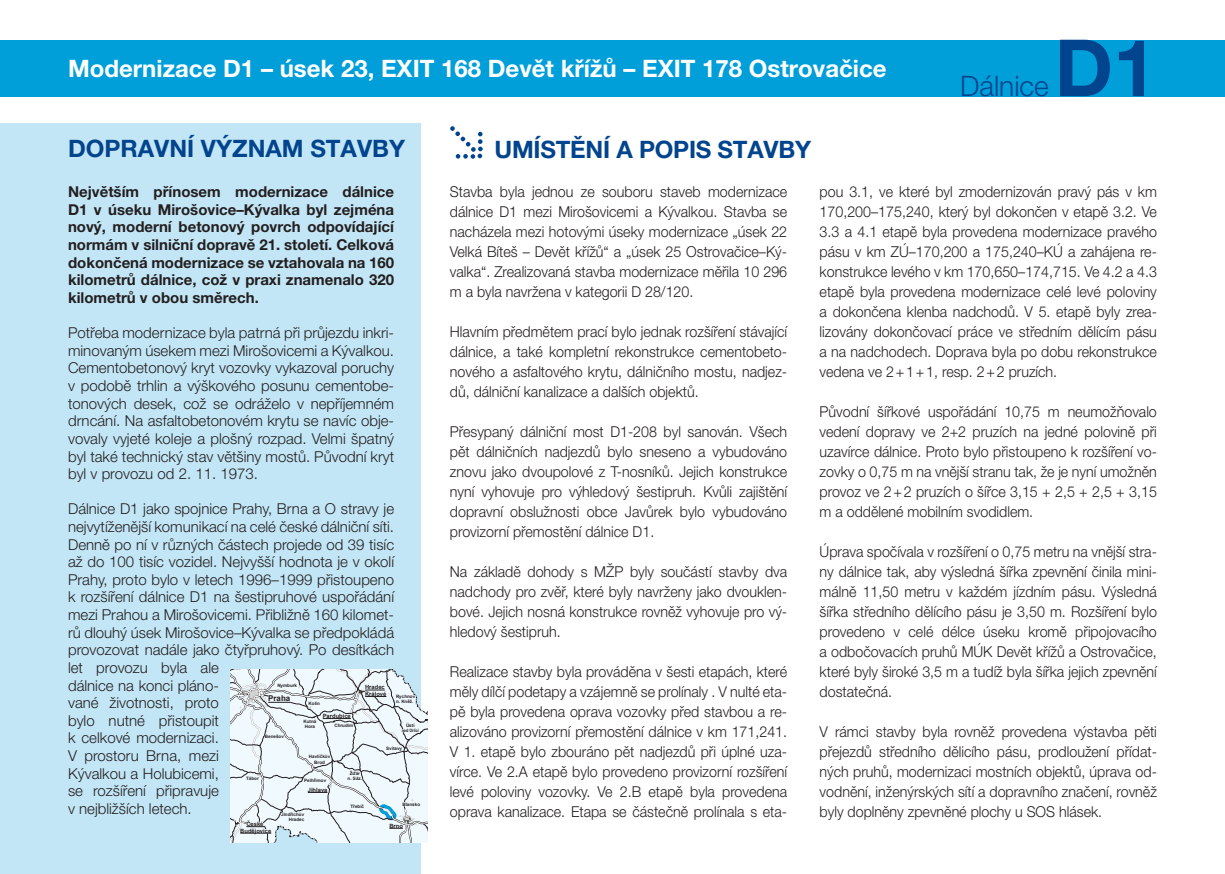
<style>
.page{position:relative;width:1225px;height:874px;background:#fff}
.page>*{position:absolute;margin:0;border:0;box-sizing:border-box;transform-origin:0 0}
.t1{font:700 78.8px "Helvetica Neue LT Pro";color:#02448d}
.t2{font:300 28.2px "Helvetica Neue LT Pro";color:#02448d}
.t3{font:700 24px "Helvetica Neue LT Pro";color:#fff}
.t4{font:700 24px "Helvetica Neue LT Pro";color:#02448d}
.t5{font:300 15px/20px "Helvetica Neue LT Pro";color:#231f20;text-align:justify;scale:.95 1}
.t6{font:300 15px/17.6px "Helvetica Neue LT Pro";color:#231f20;text-align:justify}
.t7{font:700 15px/17.6px "Helvetica Neue LT Pro";color:#231f20;text-align:justify}
.t8{font:700 8px "Arial";color:#231f20}
.t9{font:700 5.8px/6.4px "Arial";color:#231f20}
.t10{font:700 4.6px/5px "Arial";color:#231f20;text-align:center}
.t11{font:700 4.6px/5px "Arial Narrow";color:#231f20;text-align:center}
.s1{font-family:"Arial"}
</style>
<div class="page">
<div style="left:0;top:40px;width:1225px;height:56px;background:#009fda"></div>
<div style="left:0;top:123px;width:421px;height:750px;background:#c3e6f6"></div>
<svg style="left:230px;top:669px;width:198px;height:172px;background:#dee6ea"></svg>
<hr style="left:240px;top:832px;width:31px;height:1px;background:#231f20">
<svg style="left:450px;top:126px;width:33px;height:33px"></svg>
<p class="t3" style="left:68px;top:53px;width:820px">Modernizace D1 – úsek 23, EXIT 168 Devět křížů – EXIT 178 Ostrovačice</p>
<p class="t4" style="left:68px;top:133px;width:338px">DOPRAVNÍ VÝZNAM STAVBY</p>
<p class="t4" style="left:494px;top:135px;width:318px">UMÍSTĚNÍ A POPIS STAVBY</p>
<p class="t2" style="left:960px;top:69px;width:90px">Dálnice</p>
<p class="t1" style="left:1054px;top:19px;width:104px">D1</p>
<p class="t7" style="left:68px;top:183px;width:328px">Největším přínosem modernizace dálnice D1 v úseku Mirošovice–Kývalka byl zejména nový, moderní betonový povrch odpovídající normám v silniční dopravě 21. století. Celková dokončená modernizace se vztahovala na 160 kilometrů dálnice, což v praxi znamenalo 320 kilometrů v obou směrech.</p>
<p class="t6" style="left:68px;top:323px;width:328px">Potřeba modernizace byla patrná při průjezdu inkri&shy;minovaným úsekem mezi Mirošovicemi a Kývalkou.<br>Cementobetonový kryt vozovky vykazoval poruchy v podobě trhlin a výškového posunu cementobe&shy;tonových desek, což se odráželo v nepříjemném drncání. Na asfaltobetonovém krytu se navíc obje&shy;vovaly vyjeté koleje a plošný rozpad. Velmi špatný byl také technický stav většiny mostů. Původní kryt byl v provozu od 2. 11. 1973.</p>
<p class="t6" style="left:68px;top:499px;width:328px;text-align:left">Dálnice D1 jako spojnice Prahy, Brna a O stravy je nejvytíženější komunikací na celé české dálniční síti.<br>Denně po ní v různých částech projede od 39 tisíc až do 100 tisíc vozidel. Nejvyšší hodnota je v okolí Prahy, proto bylo v letech 1996–1999 přistoupeno k rozšíření dálnice D1 na šestipruhové uspořádání mezi Prahou a Mirošovicemi. Přibližně 160 kilomet&shy;rů dlouhý úsek Mirošovice–Kývalka se předpokládá provozovat nadále jako čtyřpruhový. Po desítkách let provozu byla ale<br>dálnice na konci pláno-<br>vané životnosti, proto<br>bylo nutné přistoupit<br>k celkové modernizaci.<br>V prostoru Brna, mezi<br>Kývalkou a Holubicemi,<br>se rozšíření připravuje<br>v nejbližších letech.</p>
<p class="t10" style="left:277px;top:682px;width:21px">Nymburk</p>
<p class="t9" style="left:365px;top:684px;width:23px">Hradec<br>Králové</p>
<p class="t10" style="left:396px;top:693px;width:21px;text-align:left">Rychnov n. Kněž.</p>
<p class="t8" style="left:268px;top:692px;width:24px">Praha</p>
<p class="t10" style="left:309px;top:701px;width:13px">Kolín</p>
<p class="t10" style="left:303px;top:718px;width:14px;text-align:left">Kutná<br>Hora</p>
<p class="t9" style="left:323px;top:712px;width:30px">Pardubice</p>
<p class="t11" style="left:402px;top:722px;width:19px"><span class="s1">Ústí<br></span>nad Orlicí</p>
<p class="t10" style="left:334px;top:722px;width:20px">Chrudim</p>
<p class="t10" style="left:265px;top:733px;width:21px">Benešov</p>
<p class="t10" style="left:386px;top:745px;width:17px">Svitavy</p>
<p class="t10" style="left:309px;top:754px;width:23px">Havlíčkův<br>Brod</p>
<p class="t10" style="left:348px;top:770px;width:16px">Žďár n. Sáz.</p>
<p class="t10" style="left:246px;top:775px;width:14px">Tábor</p>
<p class="t10" style="left:304px;top:777px;width:24px">Pelhřimov</p>
<p class="t9" style="left:308px;top:786px;width:21px">Jihlava</p>
<p class="t10" style="left:402px;top:801px;width:19px">Blansko</p>
<p class="t10" style="left:350px;top:803px;width:15px">Třebíč</p>
<p class="t10" style="left:281px;top:811px;width:25px;text-align:right">Jindřichův<br>Hradec</p>
<p class="t9" style="left:240px;top:820px;width:32px;text-align:center">České<br>Budějovice</p>
<p class="t9" style="left:389px;top:822px;width:15px">Brno</p>
<p class="t5" style="left:450px;top:181px;width:356px">Stavba byla jednou ze souboru staveb modernizace dálnice D1 mezi Mirošovicemi a Kývalkou. Stavba se nacházela mezi hotovými úseky modernizace „úsek 22<br>Velká Bíteš – Devět křížů“ a „úsek 25 Ostrovačice–Ký&shy;valka“. Zrealizovaná stavba modernizace měřila 10 296 m a byla navržena v kategorii D 28/120.</p>
<p class="t5" style="left:450px;top:321px;width:356px">Hlavním předmětem prací bylo jednak rozšíření stávající dálnice, a také kompletní rekonstrukce cementobeto&shy;nového a asfaltového krytu, dálničního mostu, nadjez&shy;dů, dálniční kanalizace a dalších objektů.</p>
<p class="t5" style="left:450px;top:421px;width:356px">Přesypaný dálniční most D1-208 byl sanován. Všech pět dálničních nadjezdů bylo sneseno a vybudováno znovu jako dvoupolové z T-nosníků. Jejich konstrukce nyní vyhovuje pro výhledový šestipruh. Kvůli zajištění dopravní obslužnosti obce Javůrek bylo vybudováno provizorní přemostění dálnice D1.</p>
<p class="t5" style="left:450px;top:561px;width:356px">Na základě dohody s MŽP byly součástí stavby dva nadchody pro zvěř, které byly navrženy jako dvouklen&shy;bové. Jejich nosná konstrukce rovněž vyhovuje pro vý&shy;hledový šestipruh.</p>
<p class="t5" style="left:450px;top:661px;width:356px">Realizace stavby byla prováděna v šesti etapách, které měly dílčí podetapy a vzájemně se prolínaly . V nulté eta&shy;pě byla provedena oprava vozovky před stavbou a re&shy;alizováno provizorní přemostění dálnice v km 171,241.<br>V 1. etapě bylo zbouráno pět nadjezdů při úplné uza&shy;vírce. Ve 2.A etapě bylo provedeno provizorní rozšíření levé poloviny vozovky. Ve 2.B etapě byla provedena oprava kanalizace. Etapa se částečně prolínala s eta-</p>
<p class="t5" style="left:819px;top:181px;width:356px">pou 3.1, ve které byl zmodernizován pravý pás v km 170,200–175,240, který byl dokončen v etapě 3.2. Ve 3.3 a 4.1 etapě byla provedena modernizace pravého pásu v km ZÚ–170,200 a 175,240–KÚ a zahájena re&shy;konstrukce levého v km 170,650–174,715. Ve 4.2 a 4.3 etapě byla provedena modernizace celé levé poloviny a dokončena klenba nadchodů. V 5. etapě byly zrea&shy;lizovány dokončovací práce ve středním dělícím pásu a na nadchodech. Doprava byla po dobu rekonstrukce vedena ve 2+1+1, resp. 2+2 pruzích.</p>
<p class="t5" style="left:819px;top:401px;width:356px">Původní šířkové uspořádání 10,75 m neumožňovalo vedení dopravy ve 2+2 pruzích na jedné polovině při uzavírce dálnice. Proto bylo přistoupeno k rozšíření vo&shy;zovky o 0,75 m na vnější stranu tak, že je nyní umožněn provoz ve 2+2 pruzích o šířce 3,15 + 2,5 + 2,5 + 3,15 m a oddělené mobilním svodidlem.</p>
<p class="t5" style="left:819px;top:541px;width:356px">Úprava spočívala v rozšíření o 0,75 metru na vnější stra&shy;ny dálnice tak, aby výsledná šířka zpevnění činila mini&shy;málně 11,50 metru v každém jízdním pásu. Výsledná šířka středního dělícího pásu je 3,50 m. Rozšíření bylo provedeno v celé délce úseku kromě připojovacího a odbočovacích pruhů MÚK Devět křížů a Ostrovačice, které byly široké 3,5 m a tudíž byla šířka jejich zpevnění dostatečná.</p>
<p class="t5" style="left:819px;top:721px;width:356px">V rámci stavby byla rovněž provedena výstavba pěti přejezdů středního dělicího pásu, prodloužení přídat&shy;ných pruhů, modernizaci mostních objektů, úprava od&shy;vodnění, inženýrských sítí a dopravního značení, rovněž byly doplněny zpevněné plochy u SOS hlásek.</p>
</div>
